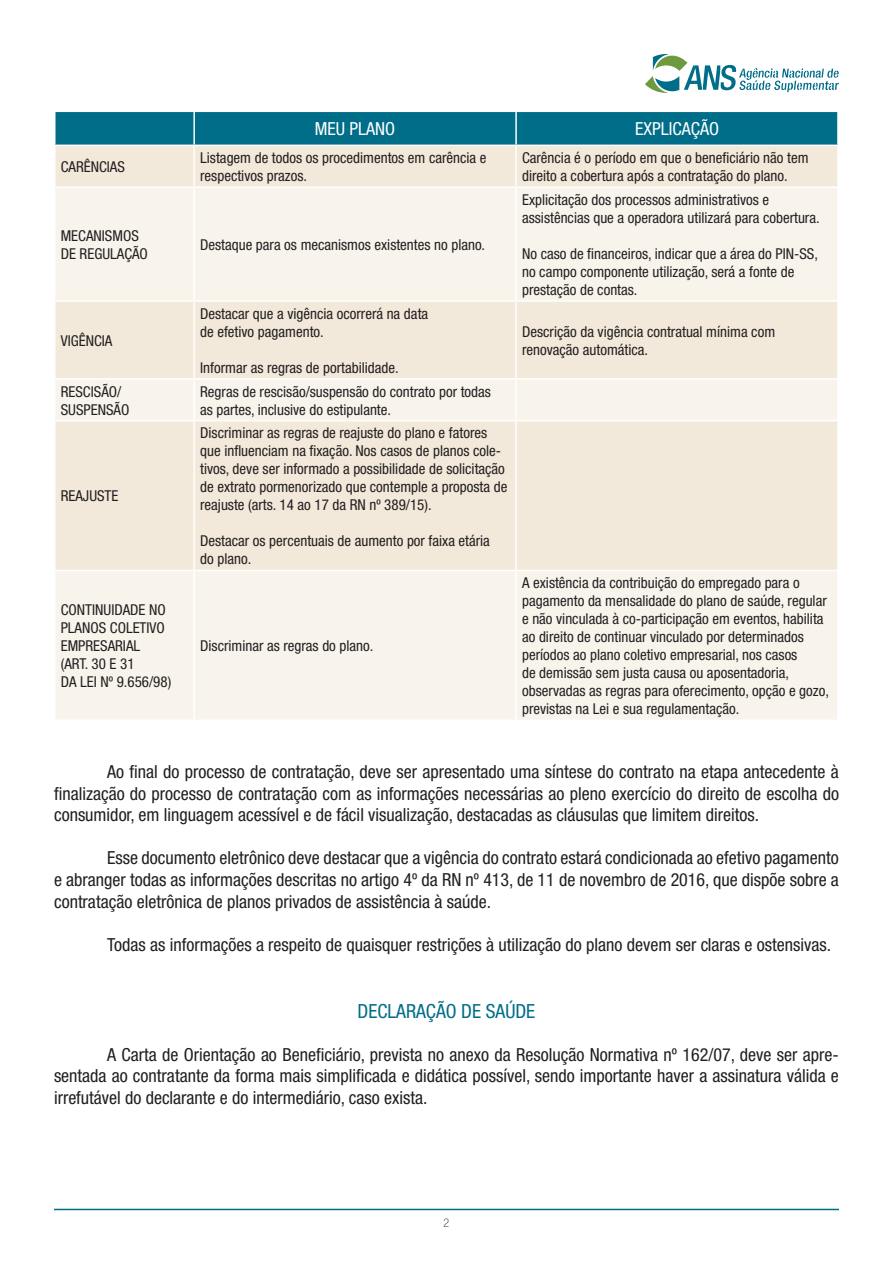
<style>
.page{position:relative;width:893px;height:1263px;background:#fff}
.page>*{position:absolute;margin:0;border:0;box-sizing:border-box;transform-origin:0 0}
.t1{font:condensed 19.5px "Helvetica Neue";color:#006d89}
.t2{font:condensed 18px/21.6px "Helvetica Neue";color:#231f20;text-align:justify}
.t3{font:condensed 18px "Helvetica Neue";color:#fff}
.t4{font:condensed 15px/18px "Helvetica Neue";color:#231f20}
.t5{font:100 condensed 12px "Helvetica Neue";color:#231f20}
</style>
<div class="page">
<hr style="left:54px;top:1209px;width:785px;height:1px;background:#006d89">
<svg style="left:645px;top:54px;width:194px;height:39px"></svg>
<div style="left:56px;top:112px;width:781px;height:33px;background:#006d89"></div>
<div style="left:56px;top:146px;width:781px;height:40px;background:#f2e9da"></div>
<svg style="left:56px;top:188px;width:781px;height:531px;background:#f5efe4"></svg>
<hr style="left:193px;top:112px;width:2px;height:33px;background:#fff">
<hr style="left:515px;top:112px;width:2px;height:33px;background:#fff">
<hr style="left:193px;top:146px;width:2px;height:40px;background:#fff">
<hr style="left:515px;top:146px;width:2px;height:40px;background:#fff">
<hr style="left:193px;top:188px;width:2px;height:112px;background:#fff">
<hr style="left:515px;top:188px;width:2px;height:112px;background:#fff">
<hr style="left:54px;top:300px;width:140px;height:2px;background:#fff">
<hr style="left:194px;top:300px;width:322px;height:2px;background:#fff">
<hr style="left:193px;top:302px;width:2px;height:76px;background:#fff">
<hr style="left:516px;top:300px;width:323px;height:2px;background:#fff">
<hr style="left:515px;top:302px;width:2px;height:76px;background:#fff">
<hr style="left:54px;top:378px;width:140px;height:2px;background:#fff">
<hr style="left:194px;top:378px;width:322px;height:2px;background:#fff">
<hr style="left:193px;top:380px;width:2px;height:40px;background:#fff">
<hr style="left:516px;top:378px;width:323px;height:2px;background:#fff">
<hr style="left:515px;top:380px;width:2px;height:40px;background:#fff">
<hr style="left:54px;top:420px;width:140px;height:1px;background:#fff">
<hr style="left:194px;top:420px;width:322px;height:1px;background:#fff">
<hr style="left:193px;top:421px;width:2px;height:149px;background:#fff">
<hr style="left:516px;top:420px;width:323px;height:1px;background:#fff">
<hr style="left:515px;top:421px;width:2px;height:149px;background:#fff">
<hr style="left:54px;top:570px;width:140px;height:1px;background:#fff">
<hr style="left:194px;top:570px;width:322px;height:1px;background:#fff">
<hr style="left:193px;top:571px;width:2px;height:148px;background:#fff">
<hr style="left:516px;top:570px;width:323px;height:1px;background:#fff">
<hr style="left:515px;top:571px;width:2px;height:148px;background:#fff">
<p class="t3" style="left:315px;top:119px;width:82px">MEU PLANO</p>
<p class="t3" style="left:635px;top:119px;width:86px">EXPLICAÇÃO</p>
<p class="t4" style="left:61px;top:158px;width:66px">CARÊNCIAS</p>
<p class="t4" style="left:200px;top:149px;width:288px">Listagem de todos os procedimentos em carência e respectivos prazos.</p>
<p class="t4" style="left:522px;top:149px;width:288px">Carência é o período em que o beneficiário não tem direito a cobertura após a contratação do plano.</p>
<p class="t4" style="left:61px;top:227px;width:89px">MECANISMOS<br>DE REGULAÇÃO</p>
<p class="t4" style="left:200px;top:236px;width:287px">Destaque para os mecanismos existentes no plano.</p>
<p class="t4" style="left:61px;top:331px;width:53px">VIGÊNCIA</p>
<p class="t4" style="left:200px;top:304px;width:230px">Destacar que a vigência ocorrerá na data de efetivo pagamento.</p>
<p class="t4" style="left:200px;top:358px;width:200px">Informar as regras de portabilidade.</p>
<p class="t4" style="left:61px;top:382px;width:70px">RESCISÃO/<br>SUSPENSÃO</p>
<p class="t4" style="left:200px;top:382px;width:292px">Regras de rescisão/suspensão do contrato por todas as partes, inclusive do estipulante.</p>
<p class="t4" style="left:61px;top:487px;width:59px">REAJUSTE</p>
<p class="t4" style="left:61px;top:601px;width:112px">CONTINUIDADE NO<br>PLANOS COLETIVO<br>EMPRESARIAL (ART. 30 E 31<br>DA LEI Nº 9.656/98)</p>
<p class="t4" style="left:200px;top:424px;width:309px">Discriminar as regras de reajuste do plano e fatores que influenciam na fixação. Nos casos de planos cole&shy;tivos, deve ser informado a possibilidade de solicitação de extrato pormenorizado que contemple a proposta de reajuste (arts. 14 ao 17 da RN nº 389/15).</p>
<p class="t4" style="left:200px;top:532px;width:291px">Destacar os percentuais de aumento por faixa etária do plano.</p>
<p class="t4" style="left:200px;top:637px;width:175px">Discriminar as regras do plano.</p>
<p class="t4" style="left:522px;top:191px;width:299px">Explicitação dos processos administrativos e assistências que a operadora utilizará para cobertura.</p>
<p class="t4" style="left:522px;top:245px;width:297px">No caso de financeiros, indicar que a área do PIN-SS, no campo componente utilização, será a fonte de prestação de contas.</p>
<p class="t4" style="left:522px;top:322px;width:255px">Descrição da vigência contratual mínima com renovação automática.</p>
<p class="t4" style="left:522px;top:574px;width:308px">A existência da contribuição do empregado para o pagamento da mensalidade do plano de saúde, regular e não vinculada à co-participação em eventos, habilita ao direito de continuar vinculado por determinados períodos ao plano coletivo empresarial, nos casos<br>de demissão sem justa causa ou aposentadoria, observadas as regras para oferecimento, opção e gozo, previstas na Lei e sua regulamentação.</p>
<p class="t2" style="left:54px;top:761px;width:786px;text-indent:53px">Ao final do processo de contratação, deve ser apresentado uma síntese do contrato na etapa antecedente à finalização do processo de contratação com as informações necessárias ao pleno exercício do direito de escolha do consumidor, em linguagem acessível e de fácil visualização, destacadas as cláusulas que limitem direitos.</p>
<p class="t2" style="left:54px;top:847px;width:786px;text-indent:53px">Esse documento eletrônico deve destacar que a vigência do contrato estará condicionada ao efetivo pagamento e abranger todas as informações descritas no artigo 4º da RN nº 413, de 11 de novembro de 2016, que dispõe sobre a contratação eletrônica de planos privados de assistência à saúde.</p>
<p class="t2" style="left:107px;top:934px;width:725px">Todas as informações a respeito de quaisquer restrições à utilização do plano devem ser claras e ostensivas.</p>
<p class="t1" style="left:358px;top:999px;width:179px">DECLARAÇÃO DE SAÚDE</p>
<p class="t2" style="left:54px;top:1043px;width:786px;text-indent:53px">A Carta de Orientação ao Beneficiário, prevista no anexo da Resolução Normativa nº 162/07, deve ser apre&shy;sentada ao contratante da forma mais simplificada e didática possível, sendo importante haver a assinatura válida e irrefutável do declarante e do intermediário, caso exista.</p>
<p class="t5" style="left:444px;top:1216px;width:7px">2</p>
</div>
